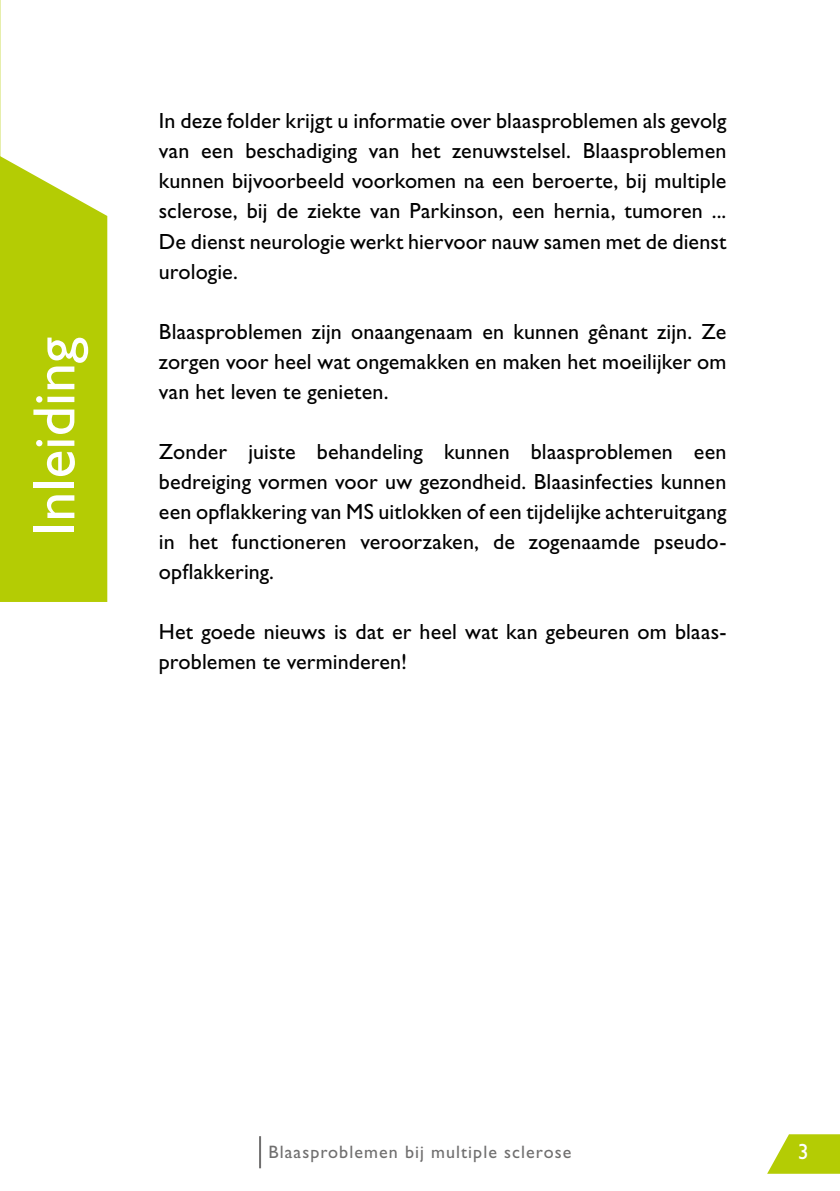
<style>
.page{position:relative;width:840px;height:1191px;background:#fff}
.page>*{position:absolute;margin:0;border:0;box-sizing:border-box;transform-origin:0 0}
.t1{font:60px "Gill Sans Std";color:#fff}
.t2{font:22px/30px "Gill Sans Std";letter-spacing:.005em;color:#000;text-align:justify}
.t3{font:22px "Gill Sans Std";color:#fff}
.t4{font:18px "Gill Sans Std";letter-spacing:.06em;color:#706f6f}
</style>
<div class="page">
<svg style="left:767px;top:1134px;width:72px;height:39px"></svg>
<hr style="left:259px;top:1136px;width:2px;height:32px;background:#706f6f">
<svg style="left:0;top:0;width:1px;height:156px"></svg>
<div style="left:0;top:156px;width:107px;height:446px;background:#b4cc04"></div>
<h1 class="t1" style="left:20px;top:536px;width:201px;rotate:-90deg">Inleiding</h1>
<p class="t2" style="left:159px;top:106px;width:568px">In deze folder krijgt u informatie over blaasproblemen als gevolg van een beschadiging van het zenuwstelsel. Blaasproblemen kunnen bijvoorbeeld voorkomen na een beroerte, bij multiple sclerose, bij de ziekte van Parkinson, een hernia, tumoren ...<br>De dienst neurologie werkt hiervoor nauw samen met de dienst urologie.</p>
<p class="t2" style="left:159px;top:316px;width:568px">Blaasproblemen zijn onaangenaam en kunnen gênant zijn. Ze zorgen voor heel wat ongemakken en maken het moeilijker om van het leven te genieten.</p>
<p class="t2" style="left:159px;top:436px;width:568px">Zonder juiste behandeling kunnen blaasproblemen een bedreiging vormen voor uw gezondheid. Blaasinfecties kunnen een opflakkering van MS uitlokken of een tijdelijke achteruitgang in het functioneren veroorzaken, de zogenaamde pseudo&shy;opflakkering.</p>
<p class="t2" style="left:159px;top:616px;width:567px">Het goede nieuws is dat er heel wat kan gebeuren om blaas&shy;problemen te verminderen!</p>
<p class="t4" style="left:268px;top:1141px;width:304px">Blaasproblemen bij multiple sclerose</p>
<p class="t3" style="left:797px;top:1138px;width:12px">3</p>
</div>
